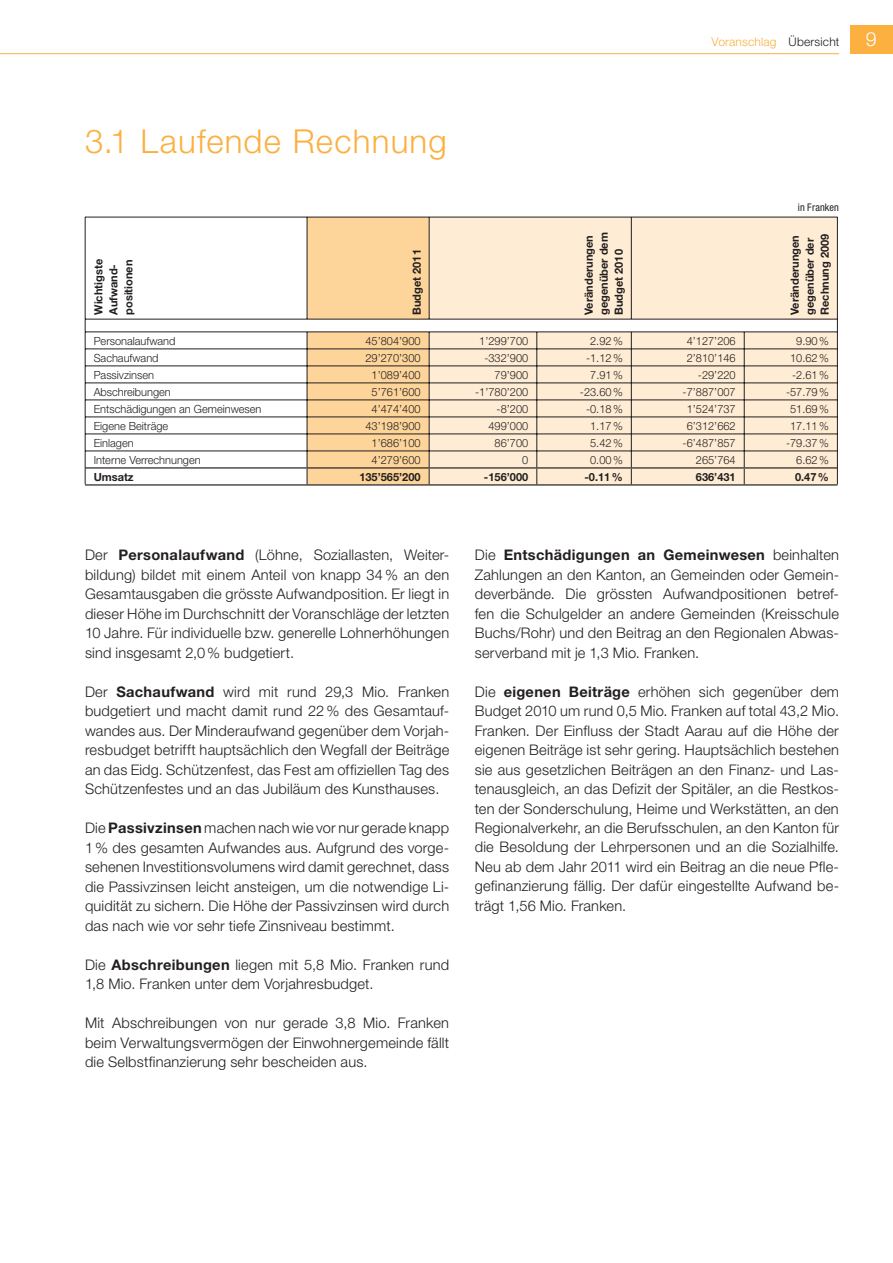
<style>
.page{position:relative;width:893px;height:1263px;background:#fff}
.page>*{position:absolute;margin:0;border:0;box-sizing:border-box;transform-origin:0 0}
.t1{font:300 33px "Helvetica Neue";letter-spacing:.035em;color:#fbb03f}
.t2{font:300 19.5px "Helvetica Neue";color:#fff}
.t3{font:300 14.7px/19.5px "Helvetica Neue";letter-spacing:.015em;color:#231f20;text-align:justify}
.t4{font:300 12px "Helvetica Neue";letter-spacing:.015em;color:#fbb03f}
.t5{font:300 11.25px "Helvetica Neue";color:#231f20}
.t6{font:700 11.25px/15px "Helvetica Neue";color:#231f20}
.t7{font:condensed 10.5px "Helvetica Neue";letter-spacing:.01em;color:#231f20}
.s1{color:#231f20}
.s2{font-weight:700}
</style>
<div class="page">
<div style="left:850px;top:26px;width:43px;height:28px;background:#fbb03f"></div>
<hr style="left:0;top:53px;width:839px;height:1px;background:#fbb03f">
<svg style="left:84px;top:217px;width:754px;height:269px"></svg>
<h1 class="t1" style="left:85px;top:130px;width:363px">3.1 Laufende Rechnung</h1>
<p class="t6" style="left:92px;top:315px;width:57px;rotate:-90deg">Wichtigste<br>Aufwand&shy;positionen</p>
<p class="t6" style="left:410px;top:315px;width:67px;rotate:-90deg">Budget 2011</p>
<p class="t4" style="left:711px;top:38px;width:129px">Voranschlag <span class="s1">Übersicht</span></p>
<h2 class="t2" style="left:866px;top:32px;width:12px">9</h2>
<p class="t7" style="left:798px;top:203px;width:43px">in Franken</p>
<p class="t6" style="left:582px;top:315px;width:84px;rotate:-90deg">Veränderungen gegenüber dem<br>Budget 2010</p>
<p class="t6" style="left:788px;top:315px;width:83px;rotate:-90deg">Veränderungen gegenüber der<br>Rechnung 2009</p>
<p class="t5" style="left:94px;top:337px;width:83px">Personalaufwand</p>
<p class="t5" style="left:365px;top:337px;width:57px">45’804’900</p>
<p class="t5" style="left:479px;top:337px;width:51px">1’299’700</p>
<p class="t5" style="left:590px;top:337px;width:34px">2.92 %</p>
<p class="t5" style="left:687px;top:337px;width:51px">4’127’206</p>
<p class="t5" style="left:796px;top:337px;width:34px">9.90 %</p>
<p class="t5" style="left:94px;top:354px;width:66px">Sachaufwand</p>
<p class="t5" style="left:365px;top:354px;width:57px">29’270’300</p>
<p class="t5" style="left:484px;top:354px;width:45px">-332’900</p>
<p class="t5" style="left:586px;top:354px;width:38px">-1.12 %</p>
<p class="t5" style="left:687px;top:354px;width:51px">2’810’146</p>
<p class="t5" style="left:790px;top:354px;width:40px">10.62 %</p>
<p class="t5" style="left:94px;top:371px;width:62px">Passivzinsen</p>
<p class="t5" style="left:372px;top:371px;width:51px">1’089’400</p>
<p class="t5" style="left:495px;top:371px;width:35px">79’900</p>
<p class="t5" style="left:590px;top:371px;width:34px">7.91 %</p>
<p class="t5" style="left:698px;top:371px;width:39px">-29’220</p>
<p class="t5" style="left:792px;top:371px;width:38px">-2.61 %</p>
<p class="t5" style="left:94px;top:388px;width:79px">Abschreibungen</p>
<p class="t5" style="left:372px;top:388px;width:51px">5’761’600</p>
<p class="t5" style="left:475px;top:388px;width:55px">-1’780’200</p>
<p class="t5" style="left:580px;top:388px;width:44px">-23.60 %</p>
<p class="t5" style="left:682px;top:388px;width:55px">-7’887’007</p>
<p class="t5" style="left:786px;top:388px;width:44px">-57.79 %</p>
<p class="t5" style="left:94px;top:405px;width:169px">Entschädigungen an Gemeinwesen</p>
<p class="t5" style="left:372px;top:405px;width:51px">4’474’400</p>
<p class="t5" style="left:497px;top:405px;width:33px">-8’200</p>
<p class="t5" style="left:586px;top:405px;width:38px">-0.18 %</p>
<p class="t5" style="left:687px;top:405px;width:51px">1’524’737</p>
<p class="t5" style="left:790px;top:405px;width:40px">51.69 %</p>
<p class="t5" style="left:94px;top:422px;width:76px">Eigene Beiträge</p>
<p class="t5" style="left:365px;top:422px;width:57px">43’198’900</p>
<p class="t5" style="left:488px;top:422px;width:41px">499’000</p>
<p class="t5" style="left:590px;top:422px;width:34px">1.17 %</p>
<p class="t5" style="left:687px;top:422px;width:51px">6’312’662</p>
<p class="t5" style="left:790px;top:422px;width:40px">17.11 %</p>
<p class="t5" style="left:94px;top:439px;width:42px">Einlagen</p>
<p class="t5" style="left:372px;top:439px;width:51px">1’686’100</p>
<p class="t5" style="left:495px;top:439px;width:35px">86’700</p>
<p class="t5" style="left:590px;top:439px;width:34px">5.42 %</p>
<p class="t5" style="left:682px;top:439px;width:55px">-6’487’857</p>
<p class="t5" style="left:786px;top:439px;width:44px">-79.37 %</p>
<p class="t5" style="left:94px;top:456px;width:109px">Interne Verrechnungen</p>
<p class="t5" style="left:372px;top:456px;width:51px">4’279’600</p>
<p class="t5" style="left:522px;top:456px;width:8px">0</p>
<p class="t5" style="left:590px;top:456px;width:34px">0.00 %</p>
<p class="t5" style="left:696px;top:456px;width:41px">265’764</p>
<p class="t5" style="left:796px;top:456px;width:34px">6.62 %</p>
<p class="t6" style="left:94px;top:470px;width:42px">Umsatz</p>
<p class="t6" style="left:359px;top:470px;width:63px">135’565’200</p>
<p class="t6" style="left:484px;top:470px;width:46px">-156’000</p>
<p class="t6" style="left:584px;top:470px;width:40px">-0.11%</p>
<p class="t6" style="left:696px;top:470px;width:41px">636’431</p>
<p class="t6" style="left:795px;top:470px;width:35px">0.47%</p>
<p class="t3" style="left:85px;top:547px;width:366px">Der <span class="s2">Personalaufwand</span> (Löhne, Soziallasten, Weiter&shy;bildung) bildet mit einem Anteil von knapp 34 % an den Gesamtausgaben die grösste Aufwandposition. Er liegt in dieser Höhe im Durchschnitt der Voranschläge der letzten 10 Jahre. Für individuelle bzw. generelle Lohnerhöhungen sind insgesamt 2,0 % budgetiert.</p>
<p class="t3" style="left:85px;top:683px;width:366px">Der <span class="s2">Sachaufwand</span> wird mit rund 29,3 Mio. Franken budgetiert und macht damit rund 22 % des Gesamtauf&shy;wandes aus. Der Minderaufwand gegenüber dem Vorjah&shy;resbudget betrifft hauptsächlich den Wegfall der Beiträge an das Eidg. Schützenfest, das Fest am offiziellen Tag des Schützenfestes und an das Jubiläum des Kunsthauses.</p>
<p class="t3" style="left:85px;top:819px;width:366px">Die <span class="s2">Passivzinsen</span> machen nach wie vor nur gerade knapp 1 % des gesamten Aufwandes aus. Aufgrund des vorge&shy;sehenen Investitionsvolumens wird damit gerechnet, dass die Passivzinsen leicht ansteigen, um die notwendige Li&shy;quidität zu sichern. Die Höhe der Passivzinsen wird durch das nach wie vor sehr tiefe Zinsniveau bestimmt.</p>
<p class="t3" style="left:85px;top:956px;width:366px">Die <span class="s2">Abschreibungen</span> liegen mit 5,8 Mio. Franken rund<br>1,8 Mio. Franken unter dem Vorjahresbudget.</p>
<p class="t3" style="left:85px;top:1014px;width:366px">Mit Abschreibungen von nur gerade 3,8 Mio. Franken beim Verwaltungsvermögen der Einwohnergemeinde fällt die Selbstfinanzierung sehr bescheiden aus.</p>
<p class="t3" style="left:475px;top:546px;width:366px">Die <span class="s2">Entschädigungen an Gemeinwesen</span> beinhalten Zahlungen an den Kanton, an Gemeinden oder Gemein&shy;deverbände. Die grössten Aufwandpositionen betref&shy;fen die Schulgelder an andere Gemeinden (Kreisschule Buchs/Rohr) und den Beitrag an den Regionalen Abwas&shy;serverband mit je 1,3 Mio. Franken.</p>
<p class="t3" style="left:475px;top:683px;width:366px">Die <span class="s2">eigenen Beiträge</span> erhöhen sich gegenüber dem Budget 2010 um rund 0,5 Mio. Franken auf total 43,2 Mio.<br>Franken. Der Einfluss der Stadt Aarau auf die Höhe der eigenen Beiträge ist sehr gering. Hauptsächlich bestehen sie aus gesetzlichen Beiträgen an den Finanz- und Las&shy;tenausgleich, an das Defizit der Spitäler, an die Restkos&shy;ten der Sonderschulung, Heime und Werkstätten, an den Regionalverkehr, an die Berufsschulen, an den Kanton für die Besoldung der Lehrpersonen und an die Sozialhilfe.<br>Neu ab dem Jahr 2011 wird ein Beitrag an die neue Pfle&shy;gefinanzierung fällig. Der dafür eingestellte Aufwand be&shy;trägt 1,56 Mio. Franken.</p>
</div>
